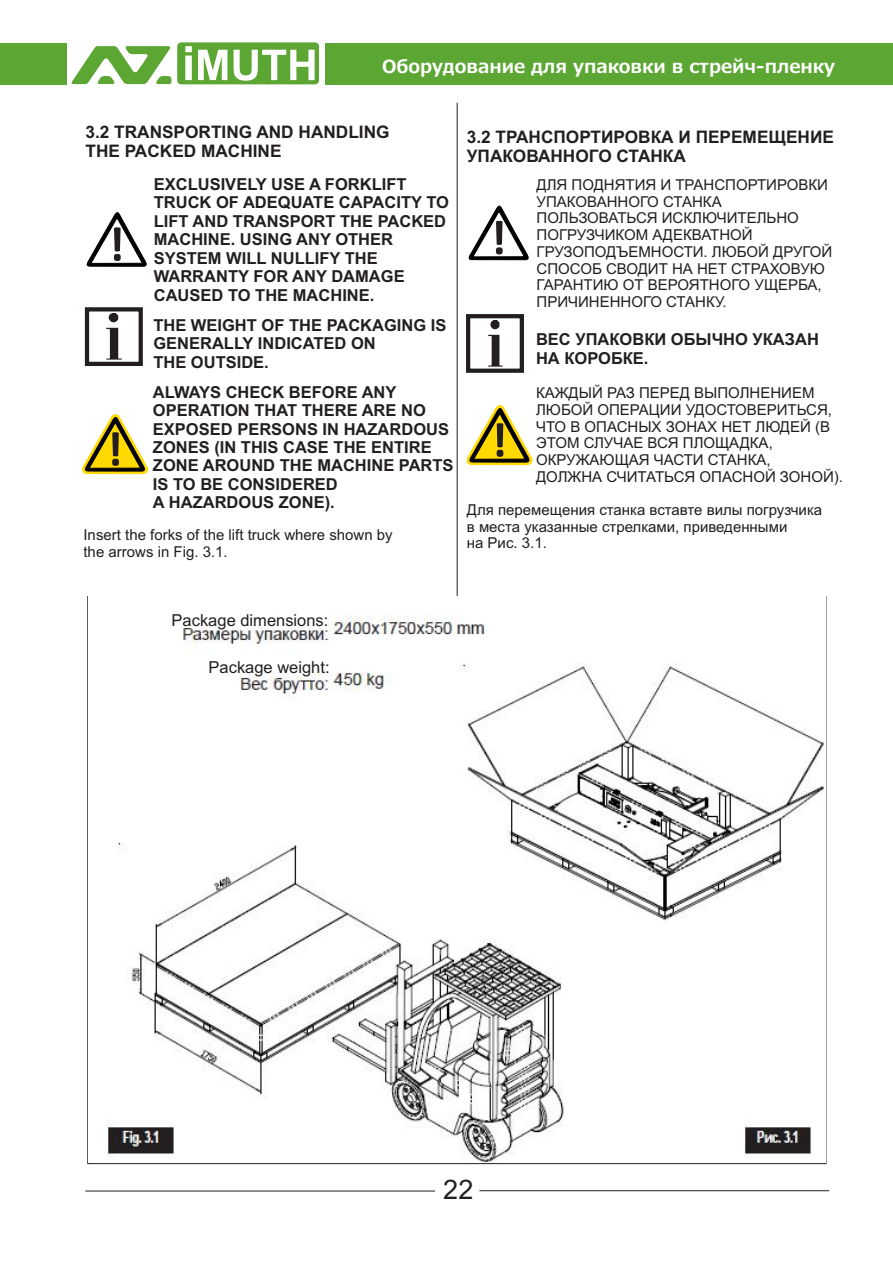
<style>
.page{position:relative;width:893px;height:1263px;background:#fff}
.page>*{position:absolute;margin:0;border:0;box-sizing:border-box;transform-origin:0 0}
.t1{font:27px "Arial";color:#231f20}
.t2{font:700 18px "Meiryo";color:#fff}
.t3{font:700 17.25px/19.2px "Arial";color:#231f20}
.t4{font:700 16.5px/18.5px "Arial";color:#231f20}
.t5{font:16.5px "Arial";color:#231f20}
.t6{font:15px/16.8px "Arial";color:#231f20}
</style>
<div class="page">
<svg style="left:71px;top:42px;width:248px;height:42px"></svg>
<div style="left:0;top:43px;width:67px;height:41px;background:#5ca633"></div>
<div style="left:325px;top:43px;width:568px;height:41px;background:#5ca633"></div>
<hr style="left:457px;top:103px;width:1px;height:1057px;background:#231f20">
<svg style="left:86px;top:212px;width:61px;height:55px"></svg>
<div style="left:85px;top:307px;width:58px;height:59px;border:4px solid #231f20"></div>
<img style="left:106px;top:314px;width:16px;height:45px">
<svg style="left:82px;top:414px;width:67px;height:61px"></svg>
<hr style="left:85px;top:1190px;width:350px;height:1px;background:#231f20">
<hr style="left:479px;top:1190px;width:350px;height:1px;background:#231f20">
<img style="left:107px;top:597px;width:719px;height:566px">
<svg style="left:468px;top:205px;width:61px;height:56px"></svg>
<div style="left:466px;top:314px;width:58px;height:59px;border:4px solid #231f20"></div>
<img style="left:488px;top:321px;width:15px;height:45px">
<svg style="left:466px;top:405px;width:67px;height:61px"></svg>
<p class="t2" style="left:382px;top:57px;width:455px">Оборудование для упаковки в стрейч-пленку</p>
<p class="t3" style="left:85px;top:124px;width:306px">3.2 TRANSPORTING AND HANDLING<br>THE PACKED MACHINE</p>
<p class="t4" style="left:154px;top:176px;width:297px">EXCLUSIVELY USE A FORKLIFT<br>TRUCK OF ADEQUATE CAPACITY TO<br>LIFT AND TRANSPORT THE PACKED<br>MACHINE. USING ANY OTHER<br>SYSTEM WILL NULLIFY THE<br>WARRANTY FOR ANY DAMAGE<br>CAUSED TO THE MACHINE.</p>
<p class="t4" style="left:153px;top:317px;width:295px">THE WEIGHT OF THE PACKAGING IS<br>GENERALLY INDICATED ON<br>THE OUTSIDE.</p>
<p class="t4" style="left:153px;top:384px;width:302px">ALWAYS CHECK BEFORE ANY<br>OPERATION THAT THERE ARE NO<br>EXPOSED PERSONS IN HAZARDOUS<br>ZONES (IN THIS CASE THE ENTIRE<br>ZONE AROUND THE MACHINE PARTS<br>IS TO BE CONSIDERED<br>A HAZARDOUS ZONE).</p>
<p class="t6" style="left:83px;top:528px;width:311px">Insert the forks of the lift truck where shown by the arrows in Fig. 3.1.</p>
<p class="t3" style="left:467px;top:129px;width:369px">3.2 ТРАНСПОРТИРОВКА И ПЕРЕМЕЩЕНИЕ<br>УПАКОВАННОГО СТАНКА</p>
<p class="t6" style="left:537px;top:178px;width:297px">ДЛЯ ПОДНЯТИЯ И ТРАНСПОРТИРОВКИ<br>УПАКОВАННОГО СТАНКА<br>ПОЛЬЗОВАТЬСЯ ИСКЛЮЧИТЕЛЬНО<br>ПОГРУЗЧИКОМ АДЕКВАТНОЙ<br>ГРУЗОПОДЪЕМНОСТИ. ЛЮБОЙ ДРУГОЙ<br>СПОСОБ СВОДИТ НА НЕТ СТРАХОВУЮ<br>ГАРАНТИЮ ОТ ВЕРОЯТНОГО УЩЕРБА,<br>ПРИЧИНЕННОГО СТАНКУ.</p>
<p class="t4" style="left:536px;top:332px;width:284px">ВЕС УПАКОВКИ ОБЫЧНО УКАЗАН<br>НА КОРОБКЕ.</p>
<p class="t6" style="left:536px;top:386px;width:308px">КАЖДЫЙ РАЗ ПЕРЕД ВЫПОЛНЕНИЕМ<br>ЛЮБОЙ ОПЕРАЦИИ УДОСТОВЕРИТЬСЯ,<br>ЧТО В ОПАСНЫХ ЗОНАХ НЕТ ЛЮДЕЙ (В<br>ЭТОМ СЛУЧАЕ ВСЯ ПЛОЩАДКА,<br>ОКРУЖАЮЩАЯ ЧАСТИ СТАНКА,<br>ДОЛЖНА СЧИТАТЬСЯ ОПАСНОЙ ЗОНОЙ).</p>
<p class="t6" style="left:467px;top:502px;width:357px">Для перемещения станка вставте вилы погрузчика в места указанные стрелками, приведенными<br>на Рис. 3.1.</p>
<p class="t5" style="left:172px;top:614px;width:158px">Package dimensions:</p>
<p class="t5" style="left:209px;top:661px;width:123px">Package weight:</p>
<h1 class="t1" style="left:443px;top:1180px;width:32px">22</h1>
</div>
